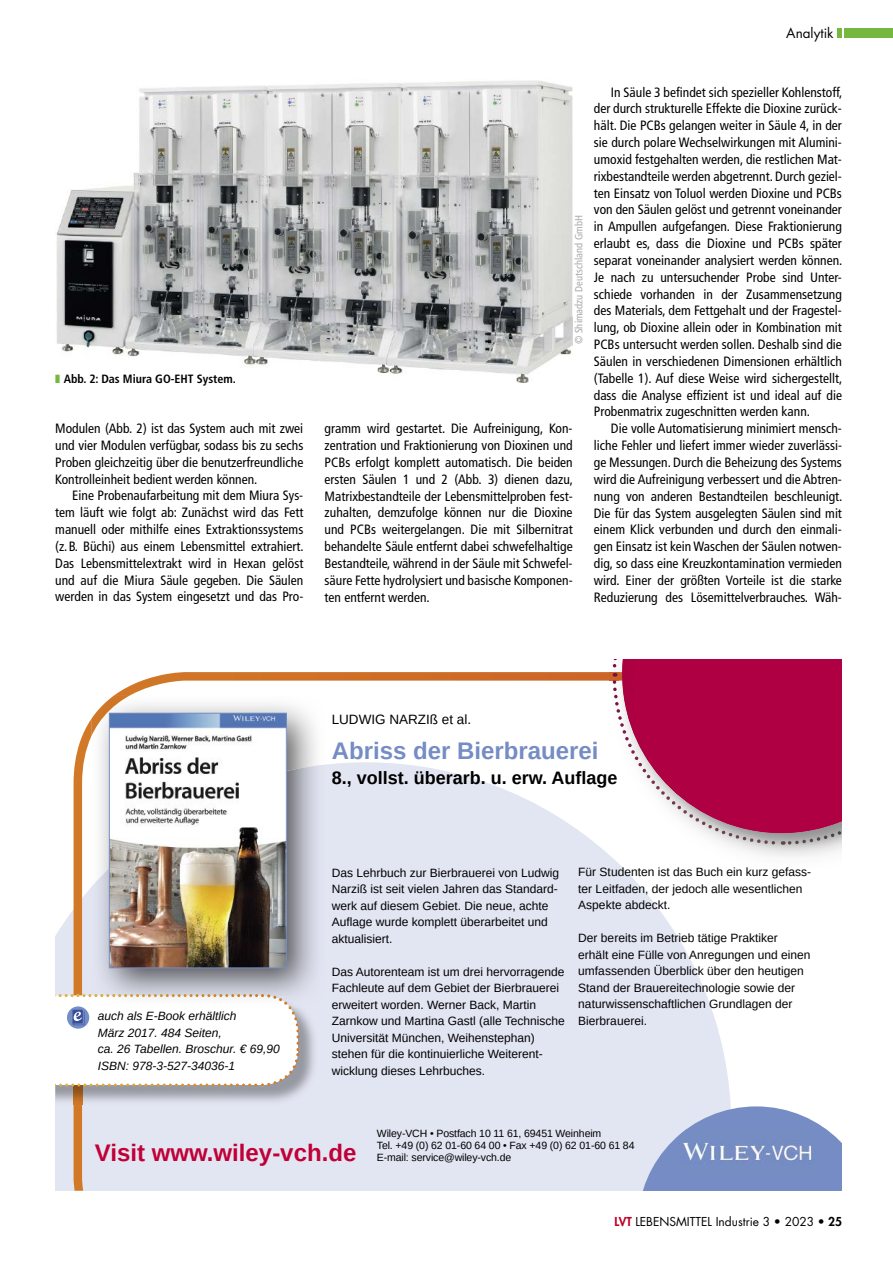
<style>
.page{position:relative;width:893px;height:1263px;background:#fff}
.page>*{position:absolute;margin:0;border:0;box-sizing:border-box;transform-origin:0 0}
.t1{font:700 24px "Liberation Sans";color:#758dc4}
.t2{font:700 24px "Liberation Sans";color:#c00036}
.t3{font:700 18px "Liberation Sans";color:#000}
.t4{font:condensed 13.5px/16.8px "Frutiger LT Std";color:#000;text-align:justify}
.t5{font:13.5px "Liberation Sans";color:#000}
.t6{font:13.5px "Futura Std";color:#000}
.t7{font:12px/16.5px "Liberation Sans";color:#000}
.t8{font:italic 12px/16.5px "Liberation Sans";color:#000}
.t9{font:12px "Futura Std";color:#000}
.t10{font:700 condensed 12px "Frutiger LT Std";color:#000}
.t11{font:10.5px/12px "Liberation Sans";letter-spacing:-.01em;color:#000}
.t12{font:condensed 10.5px "Frutiger LT Std";color:#aaa}
.s1{color:#75b73f}
.s2{font-weight:800;color:#be0027}
.s3{font-weight:800}
</style>
<div class="page">
<img style="left:56px;top:80px;width:517px;height:303px">
<svg style="left:55px;top:774px;width:676px;height:417px;fill:#e2e5f2"></svg>
<svg style="left:638px;top:1106px;width:204px;height:85px;background:#9eaed5"></svg>
<img style="left:678px;top:1129px;width:137px;height:44px">
<svg style="left:74px;top:672px;width:536px;height:519px"></svg>
<img style="left:610px;top:846px;width:121px;height:23px">
<img style="left:610px;top:855px;width:14px;height:14px">
<img style="left:619px;top:846px;width:223px;height:12px">
<svg style="left:610px;top:659px;width:232px;height:187px"></svg>
<img style="left:55px;top:1007px;width:263px;height:98px">
<img style="left:74px;top:1088px;width:8px;height:17px">
<img style="left:91px;top:695px;width:235px;height:69px">
<img style="left:91px;top:764px;width:235px;height:243px">
<img style="left:91px;top:695px;width:40px;height:42px">
<img style="left:301px;top:996px;width:17px;height:11px">
<img style="left:111px;top:715px;width:173px;height:251px">
<div style="left:109px;top:713px;width:177px;height:255px;border:1px solid #758dc4"></div>
<svg style="left:55px;top:994px;width:246px;height:94px"></svg>
<hr style="left:838px;top:28px;width:4px;height:10px;background:#75b73f">
<div style="left:845px;top:28px;width:48px;height:10px;background:#75b73f"></div>
<p class="t10" style="left:55px;top:371px;width:182px"><span class="s1">❚</span> Abb. 2: Das Miura GO-EHT System.</p>
<p class="t4" style="left:55px;top:420px;width:250px">Modulen (Abb. 2) ist das System auch mit zwei und vier Modulen verfügbar, sodass bis zu sechs Proben gleichzeitig über die benutzerfreundliche Kontrolleinheit bedient werden können.</p>
<p class="t4" style="left:55px;top:487px;width:250px;text-indent:17px">Eine Probenaufarbeitung mit dem Miura Sys&shy;tem läuft wie folgt ab: Zunächst wird das Fett manuell oder mithilfe eines Extraktionssystems (z.B. Büchi) aus einem Lebensmittel extrahiert.<br>Das Lebensmittelextrakt wird in Hexan gelöst und auf die Miura Säule gegeben. Die Säulen werden in das System eingesetzt und das Pro-</p>
<p class="t6" style="left:786px;top:24px;width:49px">Analytik</p>
<p class="t12" style="left:573px;top:344px;width:130px;rotate:-90deg">© Shimadzu Deutschland GmbH</p>
<p class="t4" style="left:325px;top:420px;width:250px">gramm wird gestartet. Die Aufreinigung, Kon&shy;zentration und Fraktionierung von Dioxinen und PCBs erfolgt komplett automatisch. Die beiden ersten Säulen 1 und 2 (Abb. 3) dienen dazu, Matrixbestandteile der Lebensmittelproben fest&shy;zuhalten, demzufolge können nur die Dioxine und PCBs weitergelangen. Die mit Silbernitrat behandelte Säule entfernt dabei schwefelhaltige Bestandteile, während in der Säule mit Schwefel&shy;säure Fette hydrolysiert und basische Komponen&shy;ten entfernt werden.</p>
<p class="t4" style="left:594px;top:84px;width:250px;text-indent:17px">In Säule 3 befindet sich spezieller Kohlenstoff, der durch strukturelle Effekte die Dioxine zurück&shy;hält. Die PCBs gelangen weiter in Säule 4, in der sie durch polare Wechselwirkungen mit Alumini&shy;umoxid festgehalten werden, die restlichen Mat&shy;rixbestandteile werden abgetrennt. Durch geziel&shy;ten Einsatz von Toluol werden Dioxine und PCBs von den Säulen gelöst und getrennt voneinander in Ampullen aufgefangen. Diese Fraktionierung erlaubt es, dass die Dioxine und PCBs später separat voneinander analysiert werden können.<br>Je nach zu untersuchender Probe sind Unter&shy;schiede vorhanden in der Zusammensetzung des Materials, dem Fettgehalt und der Fragestel&shy;lung, ob Dioxine allein oder in Kombination mit PCBs untersucht werden sollen. Deshalb sind die Säulen in verschiedenen Dimensionen erhältlich (Tabelle 1). Auf diese Weise wird sichergestellt, dass die Analyse effizient ist und ideal auf die Probenmatrix zugeschnitten werden kann.</p>
<p class="t4" style="left:594px;top:420px;width:250px;text-indent:17px">Die volle Automatisierung minimiert mensch&shy;liche Fehler und liefert immer wieder zuverlässi&shy;ge Messungen. Durch die Beheizung des Systems wird die Aufreinigung verbessert und die Abtren&shy;nung von anderen Bestandteilen beschleunigt.<br>Die für das System ausgelegten Säulen sind mit einem Klick verbunden und durch den einmali&shy;gen Einsatz ist kein Waschen der Säulen notwen&shy;dig, so dass eine Kreuzkontamination vermieden wird. Einer der größten Vorteile ist die starke Reduzierung des Lösemittelverbrauches. Wäh-</p>
<p class="t8" style="left:98px;top:1008px;width:183px">auch als E-Book erhältlich<br>März 2017. 484 Seiten,<br>ca. 26 Tabellen. Broschur. € 69,90<br>ISBN: 978-3-527-34036-1</p>
<p class="t5" style="left:332px;top:711px;width:141px">LUDWIG NARZIß et al.</p>
<h1 class="t1" style="left:332px;top:734px;width:268px">Abriss der Bierbrauerei</h1>
<h2 class="t3" style="left:332px;top:766px;width:287px">8., vollst. überarb. u. erw. Auflage</h2>
<p class="t7" style="left:332px;top:864px;width:229px">Das Lehrbuch zur Bierbrauerei von Ludwig Narziß ist seit vielen Jahren das Standard&shy;werk auf diesem Gebiet. Die neue, achte Auflage wurde komplett überarbeitet und aktualisiert.</p>
<p class="t7" style="left:332px;top:963px;width:235px">Das Autorenteam ist um drei hervorragende Fachleute auf dem Gebiet der Bierbrauerei erweitert worden. Werner Back, Martin Zarnkow und Martina Gastl (alle Technische Universität München, Weihenstephan) stehen für die kontinuierliche Weiterent&shy;wicklung dieses Lehrbuches.</p>
<p class="t7" style="left:578px;top:864px;width:234px">Für Studenten ist das Buch ein kurz gefass&shy;ter Leitfaden, der jedoch alle wesentlichen<br>Aspekte abdeckt.</p>
<p class="t7" style="left:578px;top:930px;width:234px">Der bereits im Betrieb tätige Praktiker erhält eine Fülle von Anregungen und einen umfassenden Überblick über den heutigen Stand der Brauereitechnologie sowie der naturwissenschaftlichen Grundlagen der Bierbrauerei.</p>
<p class="t11" style="left:377px;top:1127px;width:259px">Wiley-VCH • Postfach 10 11 61, 69451 Weinheim<br>Tel. +49 (0) 62 01-60 64 00 • Fax +49 (0) 62 01-60 61 84</p>
<h1 class="t2" style="left:95px;top:1136px;width:263px">Visit www.wiley-vch.de</h1>
<p class="t11" style="left:377px;top:1151px;width:136px">E-mail: service@wiley-vch.de</p>
<p class="t9" style="left:614px;top:1214px;width:229px"><span class="s2">LVT</span> LEBENSMITTEL Industrie 3 • 2023 <span class="s3">• 25</span></p>
</div>
